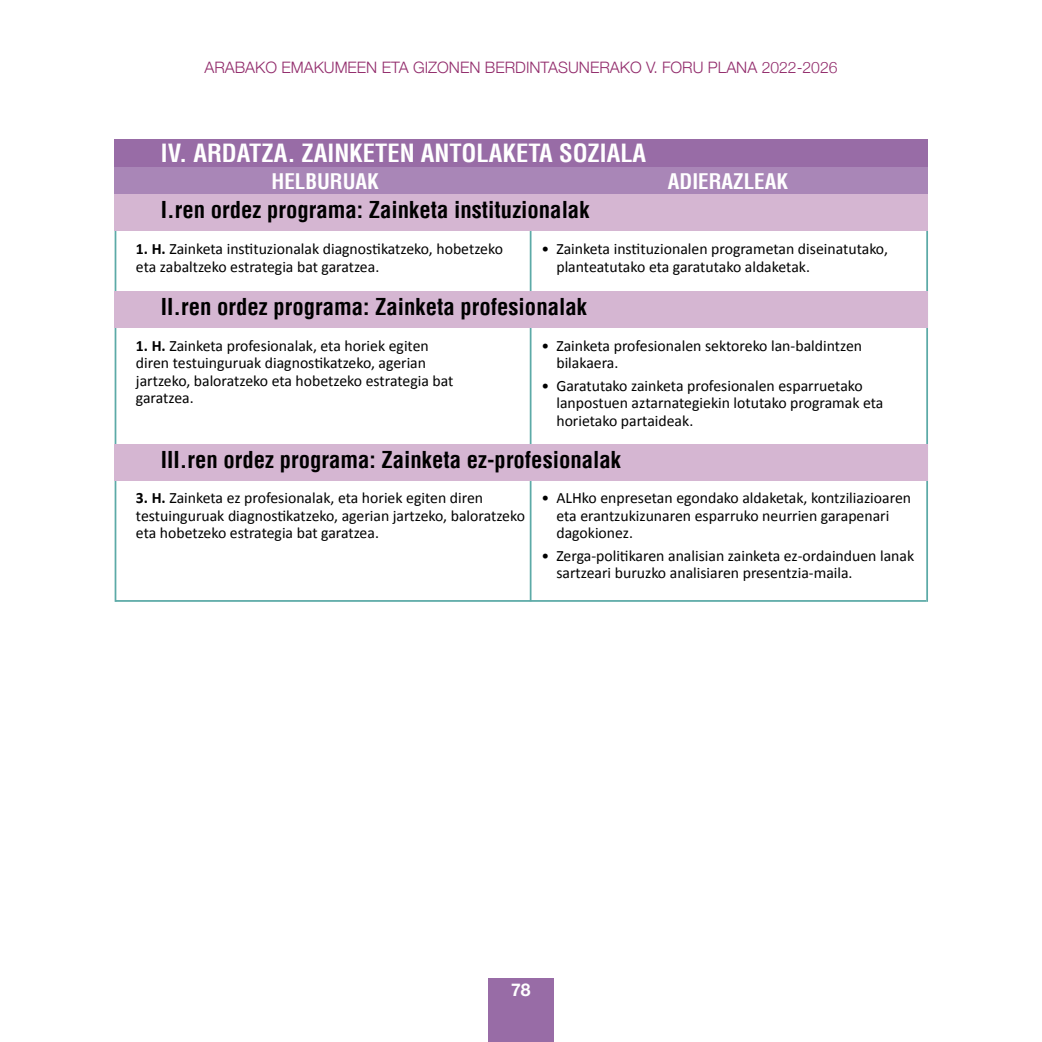
<style>
.page{position:relative;width:1042px;height:1042px;background:#fff}
.page>*{position:absolute;margin:0;border:0;box-sizing:border-box;transform-origin:0 0}
.t1{font:700 condensed 24.5px "Helvetica LT";color:#fff}
.t2{font:700 condensed 22.75px "Helvetica LT";color:#000}
.t3{font:700 condensed 21px "Helvetica LT";color:#fff}
.t4{font:700 17.5px "Helvetica Neue";color:#fff}
.t5{font:15.75px/17.5px "Calibri";color:#000}
.t6{font:300 15.75px "Helvetica Neue";color:#922c6c}
.s1{font-weight:700}
</style>
<div class="page">
<div style="left:488px;top:978px;width:66px;height:64px;background:#986ca6"></div>
<hr style="left:115px;top:600px;width:811px;height:2px;background:#5caaa7">
<div style="left:114px;top:139px;width:814px;height:29px;background:#986ca6"></div>
<div style="left:114px;top:194px;width:814px;height:37px;background:#d5b6d2"></div>
<hr style="left:530px;top:231px;width:1px;height:370px;background:#5caaa7">
<hr style="left:115px;top:231px;width:1px;height:371px;background:#5caaa7">
<hr style="left:926px;top:231px;width:2px;height:371px;background:#5caaa7">
<div style="left:114px;top:291px;width:814px;height:37px;background:#d5b6d2"></div>
<div style="left:114px;top:444px;width:814px;height:36px;background:#d5b6d2"></div>
<div style="left:114px;top:168px;width:814px;height:26px;background:#a986b7"></div>
<p class="t6" style="left:204px;top:55px;width:634px">ARABAKO EMAKUMEEN ETA GIZONEN BERDINTASUNERAKO V. FORU PLANA 2022-2026</p>
<h1 class="t1" style="left:161px;top:138px;width:487px">IV. ARDATZA. ZAINKETEN ANTOLAKETA SOZIALA</h1>
<h2 class="t2" style="left:161px;top:195px;width:430px">I.ren ordez programa: Zainketa instituzionalak</h2>
<h3 class="t3" style="left:271px;top:169px;width:109px">HELBURUAK</h3>
<h3 class="t3" style="left:668px;top:169px;width:122px">ADIERAZLEAK</h3>
<p class="t5" style="left:136px;top:240px;width:368px"><span class="s1">1. H.</span> Zainketa instituzionalak diagnostikatzeko, hobetzeko eta zabaltzeko estrategia bat garatzea.</p>
<p class="t5" style="left:556px;top:240px;width:333px;text-indent:-15px">• Zainketa instituzionalen programetan diseinatutako, planteatutako eta garatutako aldaketak.</p>
<h2 class="t2" style="left:161px;top:293px;width:427px">II.ren ordez programa: Zainketa profesionalak</h2>
<p class="t5" style="left:136px;top:336px;width:319px"><span class="s1">1. H.</span> Zainketa profesionalak, eta horiek egiten diren testuinguruak diagnostikatzeko, agerian jartzeko, baloratzeko eta hobetzeko estrategia bat garatzea.</p>
<p class="t5" style="left:556px;top:336px;width:307px;text-indent:-15px">• Zainketa profesionalen sektoreko lan-baldintzen bilakaera.</p>
<p class="t5" style="left:556px;top:376px;width:328px;text-indent:-15px">• Garatutako zainketa profesionalen esparruetako lanpostuen aztarnategiekin lotutako programak eta horietako partaideak.</p>
<h2 class="t2" style="left:161px;top:445px;width:462px">III.ren ordez programa: Zainketa ez-profesionalak</h2>
<p class="t5" style="left:136px;top:489px;width:390px"><span class="s1">3. H.</span> Zainketa ez profesionalak, eta horiek egiten diren testuinguruak diagnostikatzeko, agerian jartzeko, baloratzeko eta hobetzeko estrategia bat garatzea.</p>
<p class="t5" style="left:556px;top:489px;width:356px;text-indent:-15px">• ALHko enpresetan egondako aldaketak, kontziliazioaren eta erantzukizunaren esparruko neurrien garapenari dagokionez.</p>
<p class="t5" style="left:556px;top:546px;width:359px;text-indent:-15px">• Zerga-politikaren analisian zainketa ez-ordainduen lanak sartzeari buruzko analisiaren presentzia-maila.</p>
<p class="t4" style="left:511px;top:976px;width:21px">78</p>
</div>
